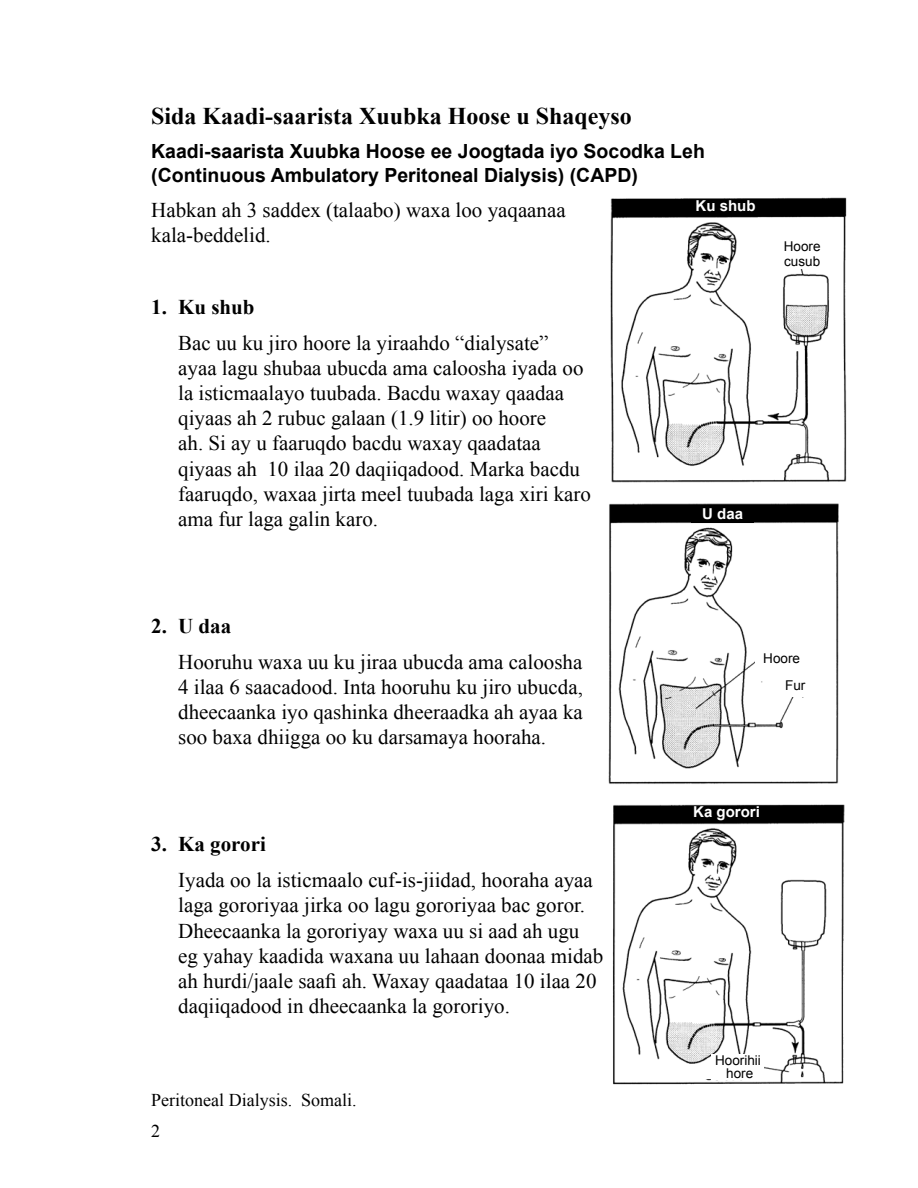
<style>
.page{position:relative;width:918px;height:1188px;background:#fff}
.page>*{position:absolute;margin:0;border:0;box-sizing:border-box;transform-origin:0 0}
.t1{font:700 24px "Times New Roman";color:#000}
.t2{font:21px/25.2px "Times New Roman";color:#000}
.t3{font:700 21px "Times New Roman";color:#000}
.t4{font:700 19.5px/23.4px "Arial";color:#000}
.t5{font:18px "Times New Roman";color:#000}
.t6{font:700 15px "Arial";color:#fff}
.t7{font:13.5px/15px "Arial";color:#000}
</style>
<div class="page">
<img style="left:610px;top:197px;width:237px;height:285px">
<img style="left:608px;top:503px;width:231px;height:281px">
<img style="left:612px;top:804px;width:233px;height:281px">
<div style="left:694px;top:200px;width:63px;height:15px;background:#000"></div>
<div style="left:776px;top:241px;width:52px;height:28px;background:#fff"></div>
<div style="left:691px;top:508px;width:63px;height:14px;background:#000"></div>
<div style="left:756px;top:653px;width:52px;height:14px;background:#fff"></div>
<div style="left:769px;top:680px;width:52px;height:17px;background:#fff"></div>
<div style="left:681px;top:806px;width:91px;height:13px;background:#000"></div>
<div style="left:702px;top:1066px;width:13px;height:13px;background:#fff"></div>
<div style="left:712px;top:1055px;width:52px;height:25px;background:#fff"></div>
<p class="t1" style="left:151px;top:100px;width:482px">Sida Kaadi-saarista Xuubka Hoose u Shaqeyso</p>
<p class="t4" style="left:151px;top:140px;width:555px">Kaadi-saarista Xuubka Hoose ee Joogtada iyo Socodka Leh (Continuous Ambulatory Peritoneal Dialysis) (CAPD)</p>
<p class="t2" style="left:151px;top:197px;width:416px">Habkan ah 3 saddex (talaabo) waxa loo yaqaanaa kala-beddelid.</p>
<p class="t6" style="left:696px;top:196px;width:61px">Ku shub</p>
<p class="t3" style="left:151px;top:292px;width:105px">1. Ku shub</p>
<p class="t2" style="left:178px;top:330px;width:414px">Bac uu ku jiro hoore la yiraahdo “dialysate” ayaa lagu shubaa ubucda ama caloosha iyada oo la isticmaalayo tuubada. Bacdu waxay qaadaa qiyaas ah 2 rubuc galaan (1.9 litir) oo hoore<br>ah. Si ay u faaruqdo bacdu waxay qaadataa qiyaas ah 10 ilaa 20 daqiiqadood. Marka bacdu faaruqdo, waxaa jirta meel tuubada laga xiri karo ama fur laga galin karo.</p>
<p class="t6" style="left:702px;top:503px;width:42px">U daa</p>
<p class="t7" style="left:784px;top:239px;width:38px">Hoore cusub</p>
<p class="t3" style="left:151px;top:612px;width:82px">2. U daa</p>
<p class="t2" style="left:178px;top:649px;width:406px;text-align:justify">Hooruhu waxa uu ku jiraa ubucda ama caloosha 4 ilaa 6 saacadood. Inta hooruhu ku jiro ubucda, dheecaanka iyo qashinka dheeraadka ah ayaa ka soo baxa dhiigga oo ku darsamaya hooraha.</p>
<p class="t7" style="left:785px;top:645px;width:22px;line-height:27px;text-indent:-22px">Hoore<br>Fur</p>
<p class="t3" style="left:151px;top:830px;width:116px">3. Ka gorori</p>
<p class="t2" style="left:178px;top:867px;width:427px">Iyada oo la isticmaalo cuf-is-jiidad, hooraha ayaa laga gororiyaa jirka oo lagu gororiyaa bac goror.<br>Dheecaanka la gororiyay waxa uu si aad ah ugu eg yahay kaadida waxana uu lahaan doonaa midab ah hurdi/jaale saafi ah. Waxay qaadataa 10 ilaa 20 daqiiqadood in dheecaanka la gororiyo.</p>
<p class="t5" style="left:151px;top:1088px;width:207px">Peritoneal Dialysis. Somali.</p>
<p class="t5" style="left:151px;top:1119px;width:10px">2</p>
<p class="t6" style="left:693px;top:802px;width:68px">Ka gorori</p>
<p class="t7" style="left:715px;top:1053px;width:47px;line-height:13.5px;text-align:center">Hoorihii hore</p>
</div>
